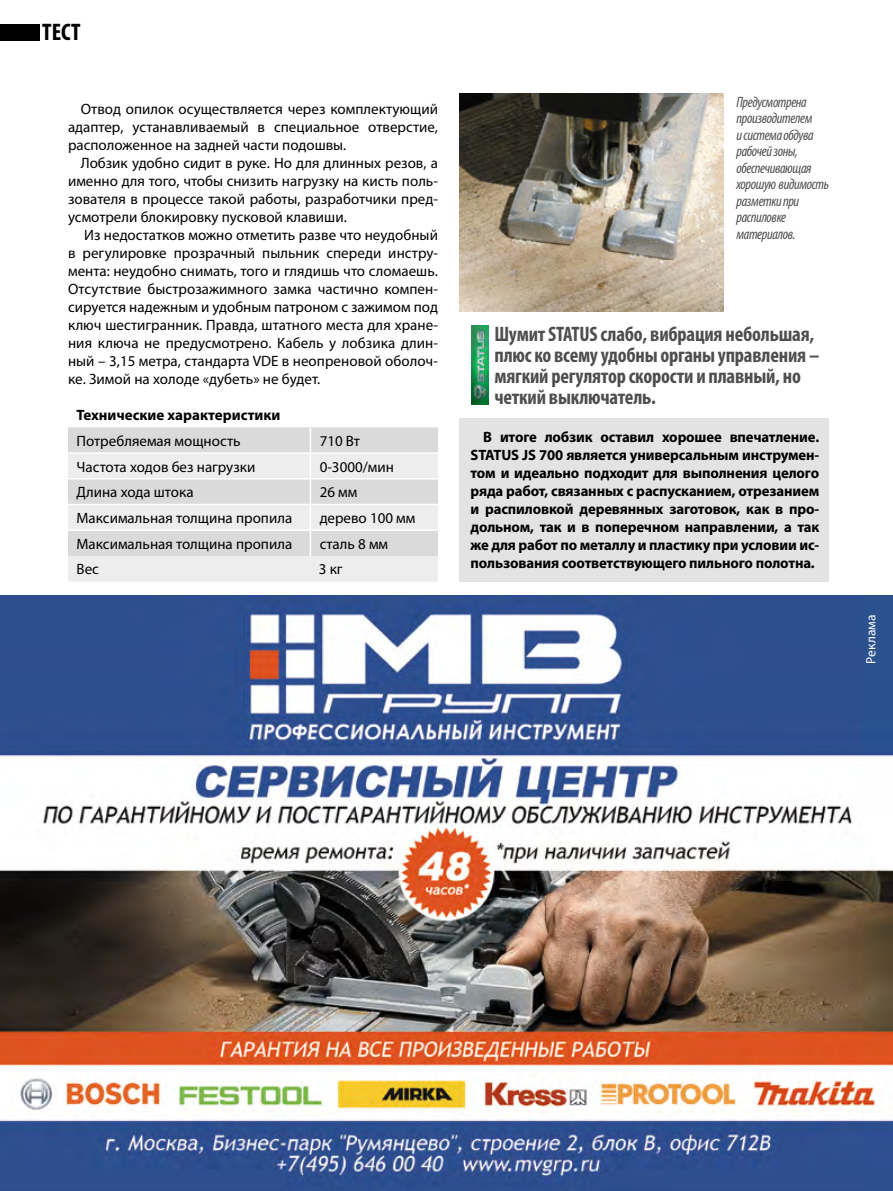
<style>
.page{position:relative;width:893px;height:1191px;background:#fff}
.page>*{position:absolute;margin:0;border:0;box-sizing:border-box;transform-origin:0 0}
.t1{font:700 condensed 24px "Myriad Pro";color:#000}
.t2{font:700 condensed 21px/21px "Myriad Pro";letter-spacing:-.01em;color:#4e4e4e}
.t3{font:15px/18px "Myriad Pro";color:#000;text-align:justify}
.t4{font:700 15px/18px "Myriad Pro";letter-spacing:-.01em;color:#000;text-align:justify}
.t5{font:italic condensed 15px/16.5px "Myriad Pro";letter-spacing:-.025em;color:#4e4e4e}
.t6{font:13.5px "Myriad Pro";color:#fff}
</style>
<div class="page">
<img style="left:459px;top:94px;width:265px;height:218px">
<div style="left:68px;top:427px;width:370px;height:25px;background:#dadada"></div>
<svg style="left:68px;top:454px;width:370px;height:127px;background:#e5e5e5"></svg>
<hr style="left:68px;top:529px;width:242px;height:2px;background:#fff">
<hr style="left:310px;top:529px;width:128px;height:2px;background:#fff">
<svg style="left:310px;top:427px;width:1px;height:129px"></svg>
<hr style="left:68px;top:478px;width:242px;height:1px;background:#fff">
<hr style="left:310px;top:478px;width:128px;height:1px;background:#fff">
<hr style="left:68px;top:504px;width:242px;height:1px;background:#fff">
<hr style="left:310px;top:504px;width:128px;height:1px;background:#fff">
<div style="left:459px;top:418px;width:370px;height:163px;background:#e3e3e3"></div>
<img style="left:471px;top:325px;width:18px;height:80px">
<div style="left:0;top:24px;width:39px;height:17px;background:#000"></div>
<img style="left:0;top:595px;width:893px;height:596px">
<h1 class="t1" style="left:42px;top:17px;width:40px">ТЕСТ</h1>
<p class="t3" style="left:68px;top:99px;width:371px;text-indent:13px">Отвод опилок осуществляется через комплектующий адаптер, устанавливаемый в специальное отверстие, расположенное на задней части подошвы.</p>
<p class="t3" style="left:68px;top:153px;width:371px;text-indent:13px">Лобзик удобно сидит в руке. Но для длинных резов, а именно для того, чтобы снизить нагрузку на кисть поль&shy;зователя в процессе такой работы, разработчики пред&shy;усмотрели блокировку пусковой клавиши.</p>
<p class="t3" style="left:68px;top:225px;width:371px;text-indent:16px">Из недостатков можно отметить разве что неудобный в регулировке прозрачный пыльник спереди инстру&shy;мента: неудобно снимать, того и глядишь что сломаешь.<br>Отсутствие быстрозажимного замка частично компен&shy;сируется надежным и удобным патроном с зажимом под ключ шестигранник. Правда, штатного места для хране&shy;ния ключа не предусмотрено. Кабель у лобзика длин&shy;ный – 3,15 метра, стандарта VDE в неопреновой оболоч&shy;ке. Зимой на холоде «дубеть» не будет.</p>
<p class="t4" style="left:77px;top:405px;width:205px">Технические характеристики</p>
<p class="t3" style="left:77px;top:431px;width:165px">Потребляемая мощность</p>
<p class="t3" style="left:320px;top:431px;width:42px">710 Вт</p>
<p class="t3" style="left:77px;top:457px;width:180px">Частота ходов без нагрузки</p>
<p class="t3" style="left:320px;top:457px;width:76px">0-3000/мин</p>
<p class="t3" style="left:77px;top:483px;width:119px">Длина хода штока</p>
<p class="t3" style="left:320px;top:483px;width:39px">26 мм</p>
<p class="t3" style="left:77px;top:509px;width:217px">Максимальная толщина пропила</p>
<p class="t3" style="left:320px;top:509px;width:97px">дерево 100 мм</p>
<p class="t3" style="left:77px;top:534px;width:217px">Максимальная толщина пропила</p>
<p class="t3" style="left:320px;top:534px;width:70px">сталь 8 мм</p>
<p class="t3" style="left:77px;top:560px;width:24px">Вес</p>
<p class="t3" style="left:319px;top:560px;width:25px">3 кг</p>
<p class="t5" style="left:736px;top:93px;width:94px">Предусмотрена производителем<br>и система обдува рабочей зоны, обеспечивающая хорошую видимость разметки при распиловке материалов.</p>
<h2 class="t2" style="left:494px;top:323px;width:327px">Шумит STATUS слабо, вибрация небольшая, плюс ко всему удобны органы управления – мягкий регулятор скорости и плавный, но четкий выключатель.</h2>
<p class="t4" style="left:471px;top:428px;width:350px;text-indent:13px">В итоге лобзик оставил хорошее впечатление.<br>STATUS JS 700 является универсальным инструмен&shy;том и идеально подходит для выполнения целого ряда работ, связанных с распусканием, отрезанием и распиловкой деревянных заготовок, как в про&shy;дольном, так и в поперечном направлении, а так же для работ по металлу и пластику при условии ис&shy;пользования соответствующего пильного полотна.</p>
<p class="t6" style="left:862px;top:663px;width:50px;rotate:-90deg">Реклама</p>
</div>
